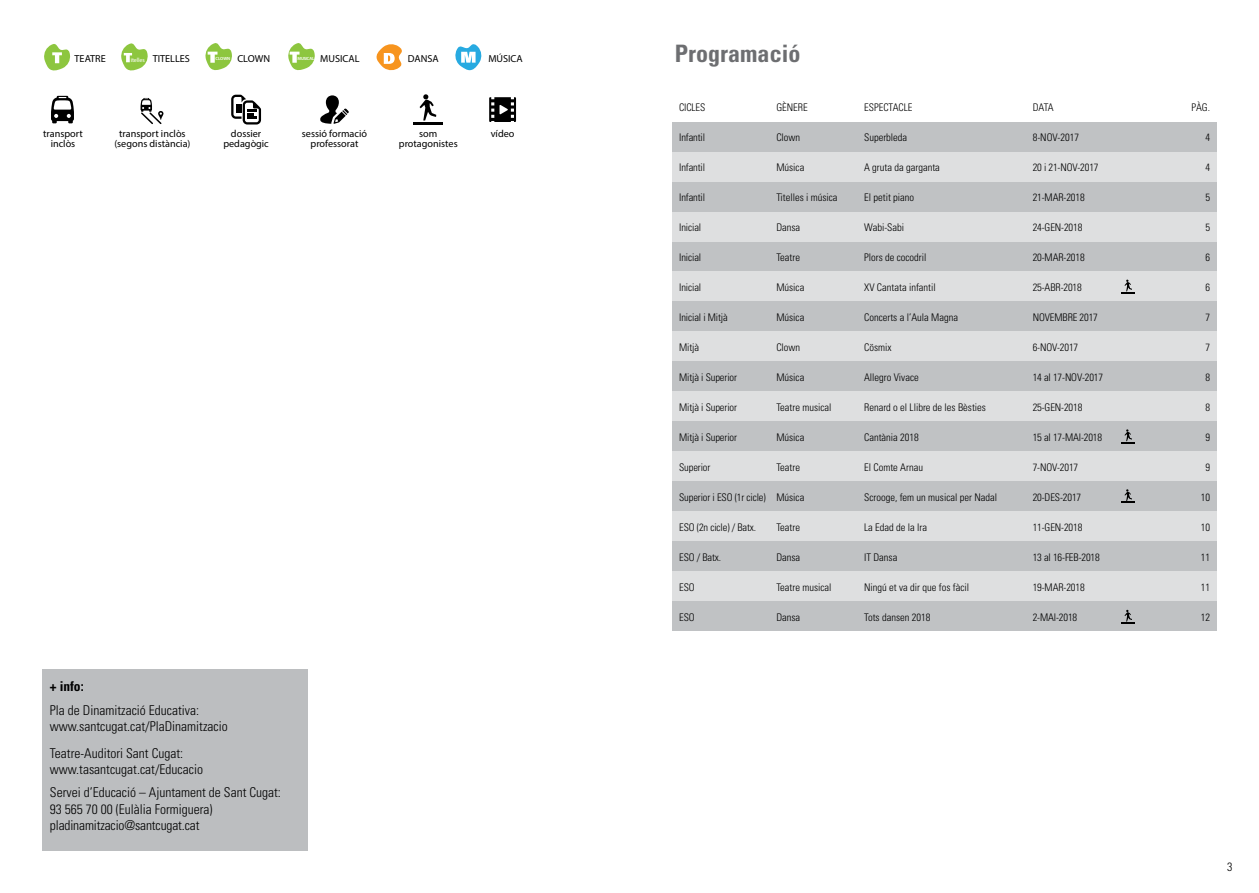
<style>
.page{position:relative;width:1259px;height:893px;background:#fff}
.page>*{position:absolute;margin:0;border:0;box-sizing:border-box;transform-origin:0 0}
.t1{font:700 condensed 24px "Univers LT";color:#6d6e71}
.t2{font:300 condensed 13.5px/16.2px "Univers LT";color:#000}
.t3{font:700 condensed 13.5px "Univers LT";color:#000}
.t4{font:300 condensed 12px "Univers LT";color:#000}
.t5{font:300 condensed 10.5px "Univers LT";color:#000}
.t6{font:10.2px/10.2px "Myriad Pro";color:#000;text-align:center}
.t7{font:600 4.5px "Myriad Pro";letter-spacing:-.04em;color:#fff}
.s1{font-size:6.15px;color:#fff}
</style>
<div class="page">
<div style="left:672px;top:122px;width:544px;height:30px;background:#c0c2c4"></div>
<div style="left:672px;top:361px;width:544px;height:30px;background:#c0c2c4"></div>
<div style="left:672px;top:242px;width:544px;height:29px;background:#c0c2c4"></div>
<div style="left:672px;top:481px;width:544px;height:30px;background:#c0c2c4"></div>
<div style="left:672px;top:182px;width:544px;height:29px;background:#c0c2c4"></div>
<div style="left:672px;top:421px;width:544px;height:30px;background:#c0c2c4"></div>
<div style="left:672px;top:302px;width:544px;height:29px;background:#c0c2c4"></div>
<div style="left:672px;top:541px;width:544px;height:30px;background:#c0c2c4"></div>
<div style="left:672px;top:601px;width:544px;height:30px;background:#c0c2c4"></div>
<div style="left:672px;top:152px;width:544px;height:30px;background:#dedfe0"></div>
<div style="left:672px;top:391px;width:544px;height:30px;background:#dedfe0"></div>
<div style="left:672px;top:272px;width:544px;height:29px;background:#dedfe0"></div>
<div style="left:672px;top:511px;width:544px;height:30px;background:#dedfe0"></div>
<div style="left:672px;top:212px;width:544px;height:29px;background:#dedfe0"></div>
<div style="left:672px;top:451px;width:544px;height:30px;background:#dedfe0"></div>
<div style="left:672px;top:331px;width:544px;height:30px;background:#dedfe0"></div>
<div style="left:672px;top:571px;width:544px;height:30px;background:#dedfe0"></div>
<svg style="left:51px;top:96px;width:23px;height:27px"></svg>
<svg style="left:44px;top:44px;width:27px;height:27px"></svg>
<svg style="left:376px;top:44px;width:26px;height:27px"></svg>
<svg style="left:455px;top:44px;width:27px;height:27px"></svg>
<svg style="left:231px;top:95px;width:30px;height:30px"></svg>
<svg style="left:419px;top:94px;width:17px;height:27px"></svg>
<hr style="left:413px;top:122px;width:30px;height:3px;background:#000">
<svg style="left:320px;top:95px;width:29px;height:29px"></svg>
<svg style="left:489px;top:97px;width:27px;height:25px"></svg>
<svg style="left:121px;top:43px;width:27px;height:28px"></svg>
<svg style="left:205px;top:43px;width:27px;height:28px"></svg>
<svg style="left:288px;top:43px;width:27px;height:28px"></svg>
<svg style="left:140px;top:98px;width:23px;height:27px"></svg>
<svg style="left:1121px;top:279px;width:14px;height:14px"></svg>
<svg style="left:1121px;top:429px;width:14px;height:14px"></svg>
<svg style="left:1121px;top:489px;width:14px;height:14px"></svg>
<svg style="left:1121px;top:610px;width:14px;height:14px"></svg>
<div style="left:43px;top:669px;width:265px;height:181px;background:#bcbec0"></div>
<p class="t6" style="left:75px;top:53px;width:33px">TEATRE</p>
<p class="t6" style="left:408px;top:53px;width:32px">DANSA</p>
<p class="t6" style="left:488px;top:53px;width:36px">MÚSICA</p>
<p class="t6" style="left:131px;top:53px;width:61px"><span class="s1">itelles</span> TITELLES</p>
<p class="t7" style="left:216px;top:56px;width:16px">CLOWN</p>
<p class="t6" style="left:237px;top:53px;width:34px">CLOWN</p>
<p class="t7" style="left:297px;top:56px;width:18px">MUSICAL</p>
<p class="t6" style="left:320px;top:53px;width:41px">MUSICAL</p>
<p class="t6" style="left:43px;top:128px;width:41px">transport inclòs</p>
<p class="t6" style="left:114px;top:128px;width:78px">transport inclòs (segons distància)</p>
<p class="t6" style="left:302px;top:128px;width:67px">sessió formació professorat</p>
<p class="t6" style="left:491px;top:128px;width:25px">vídeo</p>
<p class="t6" style="left:223px;top:128px;width:47px">dossier pedagògic</p>
<p class="t6" style="left:399px;top:128px;width:60px">som protagonistes</p>
<p class="t3" style="left:50px;top:678px;width:35px">+ info:</p>
<p class="t2" style="left:50px;top:702px;width:179px">Pla de Dinamització Educativa: www.santcugat.cat/PlaDinamitzacio</p>
<p class="t2" style="left:50px;top:745px;width:155px">Teatre-Auditori Sant Cugat: www.tasantcugat.cat/Educacio</p>
<p class="t2" style="left:50px;top:785px;width:232px">Servei d’Educació – Ajuntament de Sant Cugat:<br>93 565 70 00 (Eulàlia Formiguera) pladinamitzacio@santcugat.cat</p>
<h1 class="t1" style="left:675px;top:38px;width:127px">Programació</h1>
<p class="t5" style="left:679px;top:101px;width:28px">CICLES</p>
<p class="t5" style="left:679px;top:131px;width:28px">Infantil</p>
<p class="t5" style="left:679px;top:161px;width:28px">Infantil</p>
<p class="t5" style="left:679px;top:191px;width:28px">Infantil</p>
<p class="t5" style="left:679px;top:221px;width:24px">Inicial</p>
<p class="t5" style="left:679px;top:251px;width:24px">Inicial</p>
<p class="t5" style="left:679px;top:281px;width:24px">Inicial</p>
<p class="t5" style="left:679px;top:311px;width:50px">Inicial i Mitjà</p>
<p class="t5" style="left:679px;top:341px;width:21px">Mitjà</p>
<p class="t5" style="left:679px;top:371px;width:59px">Mitjà i Superior</p>
<p class="t5" style="left:679px;top:401px;width:59px">Mitjà i Superior</p>
<p class="t5" style="left:679px;top:431px;width:59px">Mitjà i Superior</p>
<p class="t5" style="left:679px;top:461px;width:33px">Superior</p>
<p class="t5" style="left:679px;top:491px;width:88px">Superior i ESO (1r cicle)</p>
<p class="t5" style="left:679px;top:521px;width:79px">ESO (2n cicle) / Batx.</p>
<p class="t5" style="left:679px;top:551px;width:44px">ESO / Batx.</p>
<p class="t5" style="left:679px;top:581px;width:17px">ESO</p>
<p class="t5" style="left:679px;top:611px;width:17px">ESO</p>
<p class="t5" style="left:776px;top:101px;width:33px">GÈNERE</p>
<p class="t5" style="left:776px;top:131px;width:25px">Clown</p>
<p class="t5" style="left:776px;top:161px;width:29px">Música</p>
<p class="t5" style="left:776px;top:191px;width:63px">Titelles i música</p>
<p class="t5" style="left:776px;top:221px;width:25px">Dansa</p>
<p class="t5" style="left:776px;top:251px;width:25px">Teatre</p>
<p class="t5" style="left:776px;top:281px;width:29px">Música</p>
<p class="t5" style="left:776px;top:311px;width:29px">Música</p>
<p class="t5" style="left:776px;top:341px;width:25px">Clown</p>
<p class="t5" style="left:776px;top:371px;width:29px">Música</p>
<p class="t5" style="left:776px;top:401px;width:57px">Teatre musical</p>
<p class="t5" style="left:776px;top:431px;width:29px">Música</p>
<p class="t5" style="left:776px;top:461px;width:25px">Teatre</p>
<p class="t5" style="left:776px;top:491px;width:29px">Música</p>
<p class="t5" style="left:776px;top:521px;width:25px">Teatre</p>
<p class="t5" style="left:776px;top:551px;width:25px">Dansa</p>
<p class="t5" style="left:776px;top:581px;width:57px">Teatre musical</p>
<p class="t5" style="left:776px;top:611px;width:25px">Dansa</p>
<p class="t5" style="left:864px;top:101px;width:50px">ESPECTACLE</p>
<p class="t5" style="left:864px;top:131px;width:45px">Superbleda</p>
<p class="t5" style="left:864px;top:161px;width:77px">A gruta da garganta</p>
<p class="t5" style="left:864px;top:191px;width:52px">El petit piano</p>
<p class="t5" style="left:864px;top:221px;width:42px">Wabi-Sabi</p>
<p class="t5" style="left:864px;top:251px;width:64px">Plors de cocodril</p>
<p class="t5" style="left:864px;top:281px;width:73px">XV Cantata infantil</p>
<p class="t5" style="left:864px;top:311px;width:95px">Concerts a l’Aula Magna</p>
<p class="t5" style="left:864px;top:341px;width:29px">Cösmix</p>
<p class="t5" style="left:864px;top:371px;width:56px">Allegro Vivace</p>
<p class="t5" style="left:864px;top:401px;width:123px">Renard o el Llibre de les Bèsties</p>
<p class="t5" style="left:864px;top:431px;width:56px">Cantània 2018</p>
<p class="t5" style="left:864px;top:461px;width:60px">El Comte Arnau</p>
<p class="t5" style="left:864px;top:491px;width:134px">Scrooge, fem un musical per Nadal</p>
<p class="t5" style="left:864px;top:521px;width:64px">La Edad de la Ira</p>
<p class="t5" style="left:864px;top:551px;width:35px">IT Dansa</p>
<p class="t5" style="left:864px;top:581px;width:106px">Ningú et va dir que fos fàcil</p>
<p class="t5" style="left:864px;top:611px;width:68px">Tots dansen 2018</p>
<p class="t5" style="left:1032px;top:101px;width:22px">DATA</p>
<p class="t5" style="left:1032px;top:131px;width:48px">8-NOV-2017</p>
<p class="t5" style="left:1032px;top:161px;width:67px">20 i 21-NOV-2017</p>
<p class="t5" style="left:1032px;top:191px;width:54px">21-MAR-2018</p>
<p class="t5" style="left:1032px;top:221px;width:51px">24-GEN-2018</p>
<p class="t5" style="left:1032px;top:251px;width:54px">20-MAR-2018</p>
<p class="t5" style="left:1032px;top:281px;width:51px">25-ABR-2018</p>
<p class="t5" style="left:1032px;top:311px;width:67px">NOVEMBRE 2017</p>
<p class="t5" style="left:1032px;top:341px;width:47px">6-NOV-2017</p>
<p class="t5" style="left:1032px;top:371px;width:72px">14 al 17-NOV-2017</p>
<p class="t5" style="left:1032px;top:401px;width:51px">25-GEN-2018</p>
<p class="t5" style="left:1032px;top:431px;width:71px">15 al 17-MAI-2018</p>
<p class="t5" style="left:1032px;top:461px;width:47px">7-NOV-2017</p>
<p class="t5" style="left:1032px;top:491px;width:50px">20-DES-2017</p>
<p class="t5" style="left:1032px;top:521px;width:51px">11-GEN-2018</p>
<p class="t5" style="left:1032px;top:551px;width:69px">13 al 16-FEB-2018</p>
<p class="t5" style="left:1032px;top:581px;width:54px">19-MAR-2018</p>
<p class="t5" style="left:1032px;top:611px;width:46px">2-MAI-2018</p>
<p class="t5" style="left:1191px;top:101px;width:20px">PÀG.</p>
<p class="t5" style="left:1205px;top:131px;width:6px">4</p>
<p class="t5" style="left:1205px;top:161px;width:6px">4</p>
<p class="t5" style="left:1205px;top:191px;width:6px">5</p>
<p class="t5" style="left:1205px;top:221px;width:6px">5</p>
<p class="t5" style="left:1205px;top:251px;width:6px">6</p>
<p class="t5" style="left:1205px;top:281px;width:6px">6</p>
<p class="t5" style="left:1205px;top:311px;width:6px">7</p>
<p class="t5" style="left:1205px;top:341px;width:6px">7</p>
<p class="t5" style="left:1205px;top:371px;width:6px">8</p>
<p class="t5" style="left:1205px;top:401px;width:6px">8</p>
<p class="t5" style="left:1205px;top:431px;width:6px">9</p>
<p class="t5" style="left:1205px;top:461px;width:6px">9</p>
<p class="t5" style="left:1201px;top:491px;width:11px">10</p>
<p class="t5" style="left:1201px;top:521px;width:11px">10</p>
<p class="t5" style="left:1201px;top:551px;width:11px">11</p>
<p class="t5" style="left:1201px;top:581px;width:11px">11</p>
<p class="t5" style="left:1201px;top:611px;width:11px">12</p>
<p class="t4" style="left:1227px;top:859px;width:7px">3</p>
</div>
